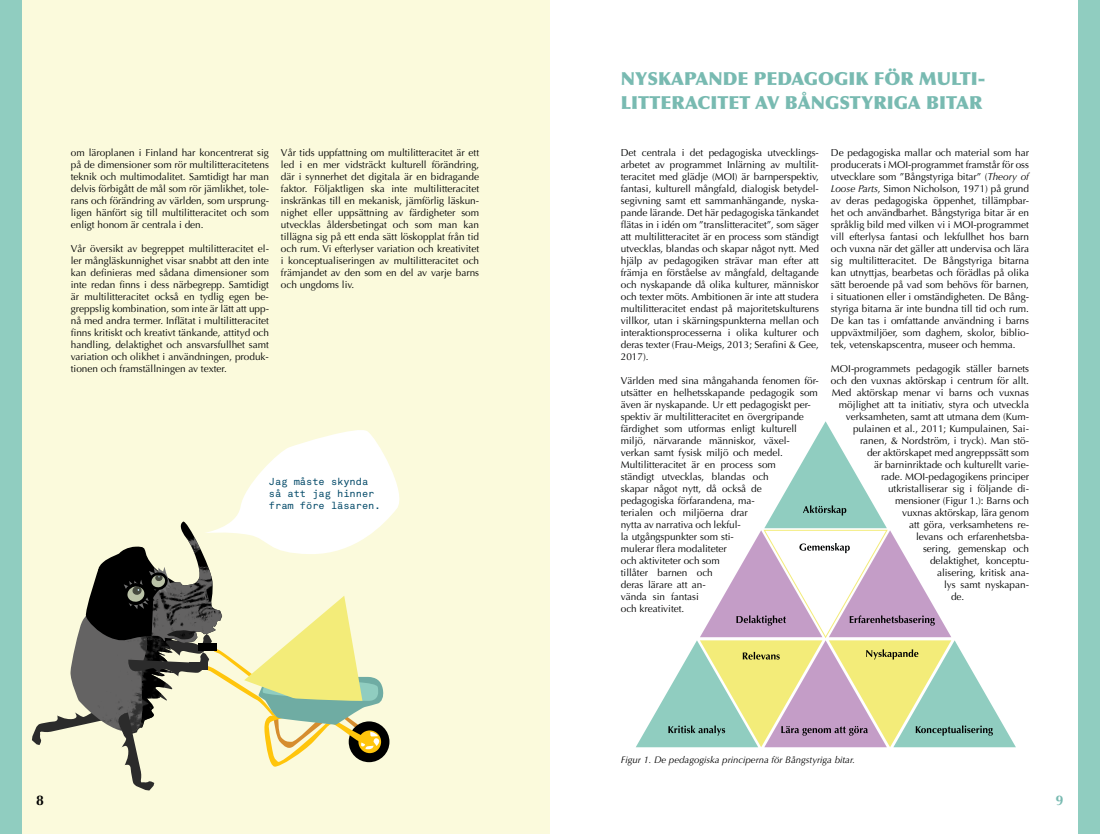
<style>
.page{position:relative;width:1100px;height:834px;background:#fff}
.page>*{position:absolute;margin:0;border:0;box-sizing:border-box;transform-origin:0 0}
.t1{font:900 18px/24px "Optima";color:#78bab1}
.t2{font:700 14px "Optima";color:#000}
.t3{font:700 14px "Optima";color:#78bab1}
.t4{font:10px/12px "Optima";color:#010202;text-align:justify}
.t5{font:10px/12px "Akkurat Mono";color:#004867}
.t6{font:italic 9.5px "Optima";color:#000}
.s1{font-style:italic}
</style>
<div class="page">
<div style="left:0;top:0;width:550px;height:833px;background:#fbfadc"></div>
<div style="left:0;top:0;width:21px;height:833px;background:#90cdc0"></div>
<div style="left:1079px;top:0;width:21px;height:833px;background:#90cdc0"></div>
<svg style="left:636px;top:421px;width:380px;height:326px"></svg>
<svg style="left:32px;top:430px;width:368px;height:360px"></svg>
<p class="t4" style="left:71px;top:147px;width:200px">om läroplanen i Finland har koncentrerat sig på de dimensioner som rör multilitteracitetens teknik och multimodalitet. Samtidigt har man delvis förbigått de mål som rör jämlikhet, tole&shy;rans och förändring av världen, som ursprung&shy;ligen hänfört sig till multilitteracitet och som enligt honom är centrala i den.</p>
<p class="t4" style="left:71px;top:243px;width:200px">Vår översikt av begreppet multilitteracitet el&shy;ler mångläskunnighet visar snabbt att den inte kan definieras med sådana dimensioner som inte redan finns i dess närbegrepp. Samtidigt är multilitteracitet också en tydlig egen be&shy;greppslig kombination, som inte är lätt att upp&shy;nå med andra termer. Inflätat i multilitteracitet finns kritiskt och kreativt tänkande, attityd och handling, delaktighet och ansvarsfullhet samt variation och olikhet i användningen, produk&shy;tionen och framställningen av texter.</p>
<p class="t4" style="left:281px;top:147px;width:200px">Vår tids uppfattning om multilitteracitet är ett led i en mer vidsträckt kulturell förändring, där i synnerhet det digitala är en bidragande faktor. Följaktligen ska inte multilitteracitet inskränkas till en mekanisk, jämförlig läskun&shy;nighet eller uppsättning av färdigheter som utvecklas åldersbetingat och som man kan tillägna sig på ett enda sätt löskopplat från tid och rum. Vi efterlyser variation och kreativitet i konceptualiseringen av multilitteracitet och främjandet av den som en del av varje barns och ungdoms liv.</p>
<p class="t5" style="left:269px;top:475px;width:113px">Jag måste skynda så att jag hinner fram före läsaren.</p>
<h1 class="t1" style="left:621px;top:67px;width:366px">NYSKAPANDE PEDAGOGIK FÖR MULTI-<br>LITTERACITET AV BÅNGSTYRIGA BITAR</h1>
<p class="t4" style="left:621px;top:147px;width:200px">Det centrala i det pedagogiska utvecklings&shy;arbetet av programmet Inlärning av multilit&shy;teracitet med glädje (MOI) är barnperspektiv, fantasi, kulturell mångfald, dialogisk betydel&shy;segivning samt ett sammanhängande, nyska&shy;pande lärande. Det här pedagogiska tänkandet flätas in i idén om ”translitteracitet”, som säger att multilitteracitet är en process som ständigt utvecklas, blandas och skapar något nytt. Med hjälp av pedagogiken strävar man efter att främja en förståelse av mångfald, deltagande och nyskapande då olika kulturer, människor och texter möts. Ambitionen är inte att studera multilitteracitet endast på majoritetskulturens villkor, utan i skärningspunkterna mellan och interaktionsprocesserna i olika kulturer och deras texter (Frau-Meigs, 2013; Serafini &amp; Gee, 2017).</p>
<p class="t4" style="left:621px;top:375px;width:199px;text-align:left">Världen med sina mångahanda fenomen för&shy;utsätter en helhetsskapande pedagogik som även är nyskapande. Ur ett pedagogiskt per&shy;spektiv är multilitteracitet en övergripande färdighet som utformas enligt kulturell miljö, närvarande människor, växel&shy;verkan samt fysisk miljö och medel.<br>Multilitteracitet är en process som<br>ständigt utvecklas, blandas och<br>skapar något nytt, då också de<br>pedagogiska förfarandena, ma-<br>terialen och miljöerna drar<br>nytta av narrativa och lekful-<br>la utgångspunkter som sti-<br>mulerar flera modaliteter<br>och aktiviteter och som<br>tillåter barnen och<br>deras lärare att an-<br>vända sin fantasi<br>och kreativitet.</p>
<p class="t4" style="left:831px;top:147px;width:200px">De pedagogiska mallar och material som har producerats i MOI-programmet framstår för oss utvecklare som ”Bångstyriga bitar” (<span class="s1">Theory of Loose Parts</span>, Simon Nicholson, 1971) på grund av deras pedagogiska öppenhet, tillämpbar&shy;het och användbarhet. Bångstyriga bitar är en språklig bild med vilken vi i MOI-programmet vill efterlysa fantasi och lekfullhet hos barn och vuxna när det gäller att undervisa och lära sig multilitteracitet. De Bångstyriga bitarna kan utnyttjas, bearbetas och förädlas på olika sätt beroende på vad som behövs för barnen, i situationen eller i omständigheten. De Bång&shy;styriga bitarna är inte bundna till tid och rum.<br>De kan tas i omfattande användning i barns uppväxtmiljöer, som daghem, skolor, biblio&shy;tek, vetenskapscentra, museer och hemma.</p>
<p class="t4" style="left:831px;top:363px;width:199px">MOI-programmets pedagogik ställer barnets</p>
<p class="t4" style="left:831px;top:375px;width:200px">och den vuxnas aktörskap i centrum för allt.</p>
<p class="t4" style="left:832px;top:387px;width:198px">Med aktörskap menar vi barns och vuxnas</p>
<p class="t4" style="left:839px;top:399px;width:192px">möjlighet att ta initiativ, styra och utveckla</p>
<p class="t4" style="left:846px;top:411px;width:184px">verksamheten, samt att utmana dem (Kum-</p>
<p class="t4" style="left:853px;top:423px;width:177px">pulainen et al., 2011; Kumpulainen, Sai-</p>
<p class="t4" style="left:860px;top:435px;width:170px">ranen, &amp; Nordström, i tryck). Man stö-</p>
<p class="t4" style="left:867px;top:447px;width:164px">der aktörskapet med angreppssätt som</p>
<p class="t4" style="left:874px;top:459px;width:156px">är barninriktade och kulturellt varie-</p>
<p class="t4" style="left:881px;top:471px;width:150px">rade. MOI-pedagogikens principer</p>
<p class="t4" style="left:888px;top:483px;width:142px">utkristalliserar sig i följande di-</p>
<p class="t4" style="left:895px;top:495px;width:135px">mensioner (Figur 1.): Barns och</p>
<p class="t4" style="left:902px;top:507px;width:128px">vuxnas aktörskap, lära genom</p>
<p class="t4" style="left:909px;top:519px;width:122px">att göra, verksamhetens re-</p>
<p class="t4" style="left:916px;top:531px;width:114px">levans och erfarenhetsba-</p>
<p class="t4" style="left:923px;top:543px;width:107px">sering, gemenskap och</p>
<p class="t4" style="left:930px;top:555px;width:100px">delaktighet, konceptu-</p>
<p class="t4" style="left:937px;top:567px;width:94px">alisering, kritisk ana-</p>
<p class="t4" style="left:944px;top:579px;width:87px">lys samt nyskapan-</p>
<p class="t4" style="left:951px;top:591px;width:15px">de.</p>
<p class="t6" style="left:621px;top:753px;width:236px">Figur 1. De pedagogiska principerna för Bångstyriga bitar.</p>
<h2 class="t2" style="left:36px;top:791px;width:9px">8</h2>
<h2 class="t3" style="left:1056px;top:791px;width:9px">9</h2>
</div>
